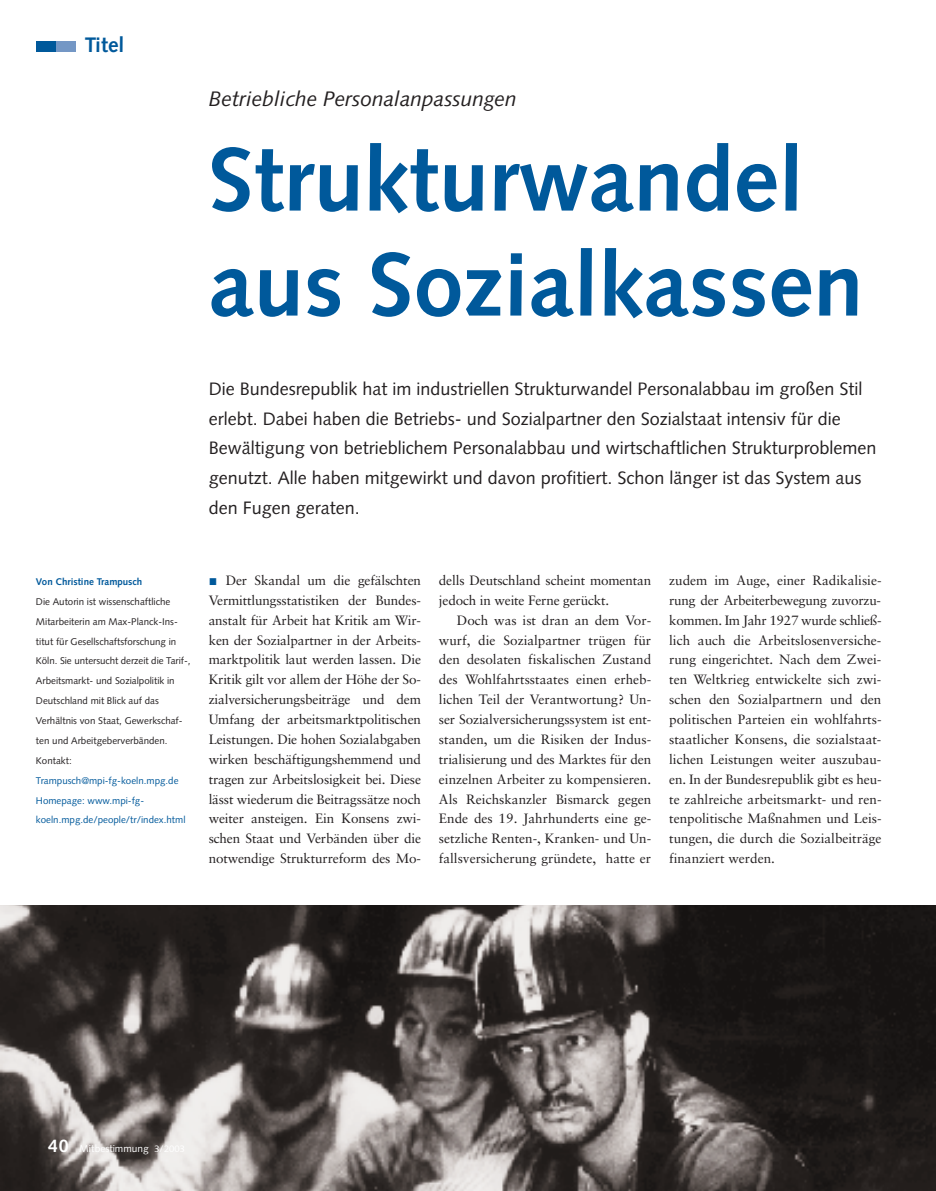
<style>
.page{position:relative;width:936px;height:1191px;background:#fff}
.page>*{position:absolute;margin:0;border:0;box-sizing:border-box;transform-origin:0 0}
.t1{font:700 90px/105px "Syntax";color:#00599b}
.t2{font:italic 21px "Syntax";color:#231f20}
.t3{font:700 21px "Syntax";color:#00599b}
.t4{font:18px/29.8px "Syntax";color:#231f20}
.t5{font:13.5px/19.8px "Sabon";letter-spacing:-.01em;color:#231f20;text-align:justify}
.t6{font:10.2px "Syntax";color:#fff}
.t7{font:9.75px/20px "Syntax";color:#231f20}
.t8{font:9.75px/20px "Syntax";color:#00599b}
.t9{font:700 9.75px "Syntax";color:#00599b}
.s1{font-family:"Textzeichen ABC";font-size:12.75px;color:#00599b}
.s2{font-weight:700;font-size:18px}
.s3{font-size:9.45px}
</style>
<div class="page">
<img style="left:0;top:906px;width:936px;height:285px">
<div style="left:56px;top:41px;width:20px;height:11px;background:#7497c5"></div>
<div style="left:36px;top:41px;width:20px;height:11px;background:#00599b"></div>
<h2 class="t3" style="left:85px;top:36px;width:41px">Titel</h2>
<h2 class="t2" style="left:209px;top:90px;width:310px">Betriebliche Personalanpassungen</h2>
<h1 class="t1" style="left:209px;top:135px;width:656px">Strukturwandel aus Sozialkassen</h1>
<p class="t4" style="left:209px;top:375px;width:669px">Die Bundesrepublik hat im industriellen Strukturwandel Personalabbau im großen Stil erlebt. Dabei haben die Betriebs- und Sozialpartner den Sozialstaat intensiv für die Bewältigung von betrieblichem Personalabbau und wirtschaftlichen Strukturproblemen genutzt. Alle haben mitgewirkt und davon profitiert. Schon länger ist das System aus den Fugen geraten.</p>
<p class="t9" style="left:36px;top:578px;width:108px">Von Christine Trampusch</p>
<p class="t7" style="left:36px;top:592px;width:156px">Die Autorin ist wissenschaftliche<br>Mitarbeiterin am Max-Planck-Ins&shy;titut für Gesellschaftsforschung in<br>Köln. Sie untersucht derzeit die Tarif-,<br>Arbeitsmarkt- und Sozialpolitik in<br>Deutschland mit Blick auf das<br>Verhältnis von Staat, Gewerkschaf&shy;ten und Arbeitgeberverbänden.<br>Kontakt:</p>
<p class="t8" style="left:36px;top:771px;width:151px">Trampusch@mpi-fg-koeln.mpg.de<br>Homepage: www.mpi-fg&shy;koeln.mpg.de/people/tr/index.html</p>
<p class="t5" style="left:209px;top:572px;width:214px"><span class="s1">c</span> Der Skandal um die gefälschten Vermittlungsstatistiken der Bundes&shy;anstalt für Arbeit hat Kritik am Wir&shy;ken der Sozialpartner in der Arbeits&shy;marktpolitik laut werden lassen. Die Kritik gilt vor allem der Höhe der So&shy;zialversicherungsbeiträge und dem Umfang der arbeitsmarktpolitischen Leistungen. Die hohen Sozialabgaben wirken beschäftigungshemmend und tragen zur Arbeitslosigkeit bei. Diese lässt wiederum die Beitragssätze noch weiter ansteigen. Ein Konsens zwi&shy;schen Staat und Verbänden über die notwendige Strukturreform des Mo-</p>
<p class="t5" style="left:439px;top:572px;width:214px">dells Deutschland scheint momentan jedoch in weite Ferne gerückt.</p>
<p class="t5" style="left:439px;top:611px;width:214px;text-indent:18px">Doch was ist dran an dem Vor&shy;wurf, die Sozialpartner trügen für den desolaten fiskalischen Zustand des Wohlfahrtsstaates einen erheb&shy;lichen Teil der Verantwortung? Un&shy;ser Sozialversicherungssystem ist ent&shy;standen, um die Risiken der Indus&shy;trialisierung und des Marktes für den einzelnen Arbeiter zu kompensieren.<br>Als Reichskanzler Bismarck gegen Ende des 19. Jahrhunderts eine ge&shy;setzliche Renten-, Kranken- und Un&shy;fallsversicherung gründete, hatte er</p>
<p class="t5" style="left:669px;top:572px;width:214px">zudem im Auge, einer Radikalisie&shy;rung der Arbeiterbewegung zuvorzu&shy;kommen. Im Jahr 1927 wurde schließ&shy;lich auch die Arbeitslosenversiche&shy;rung eingerichtet. Nach dem Zwei&shy;ten Weltkrieg entwickelte sich zwi&shy;schen den Sozialpartnern und den politischen Parteien ein wohlfahrts&shy;staatlicher Konsens, die sozialstaat&shy;lichen Leistungen weiter auszubau&shy;en. In der Bundesrepublik gibt es heu&shy;te zahlreiche arbeitsmarkt- und ren&shy;tenpolitische Maßnahmen und Leis&shy;tungen, die durch die Sozialbeiträge finanziert werden.</p>
<p class="t6" style="left:48px;top:1144px;width:138px"><span class="s2">40</span> Mitbestimmung <span class="s3">3/2003</span></p>
</div>
